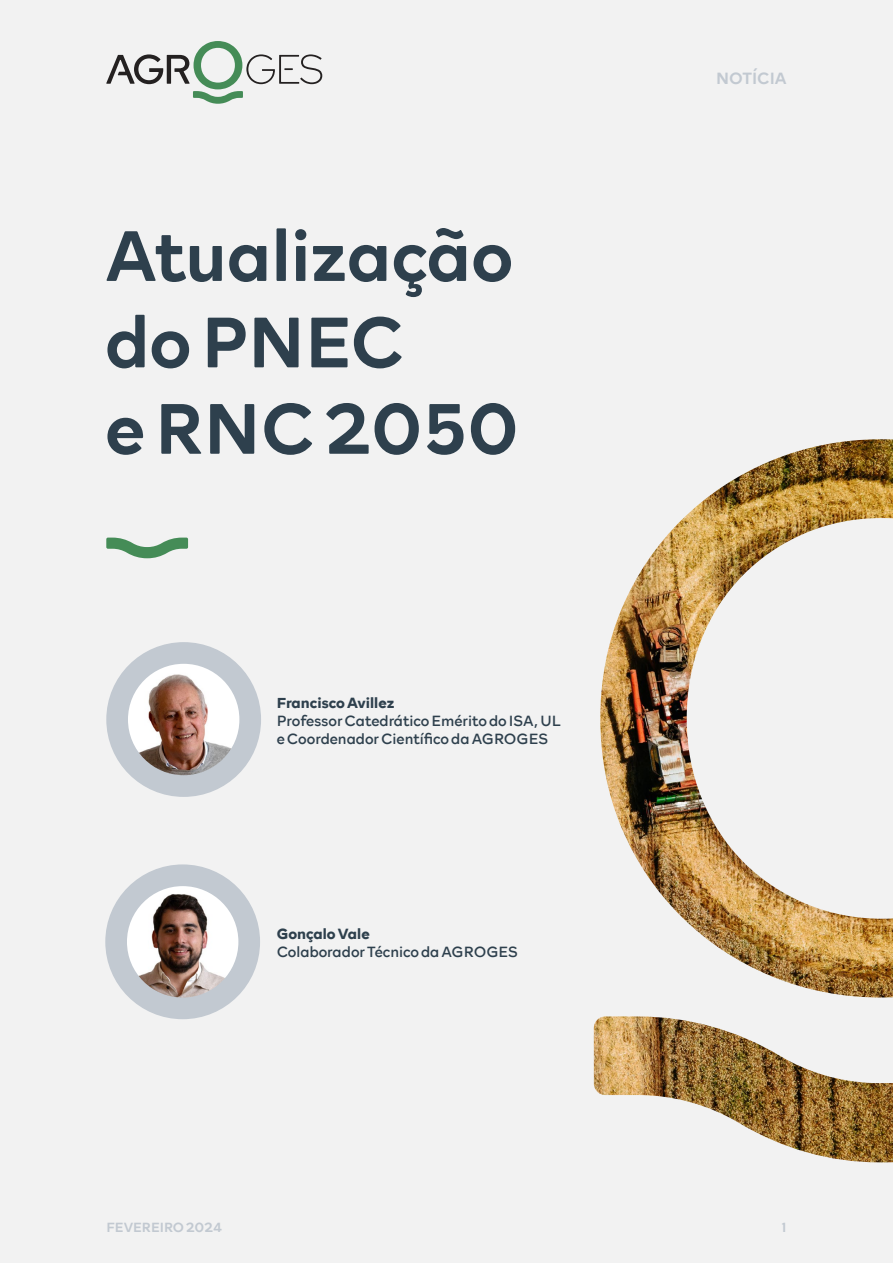
<style>
.page{position:relative;width:893px;height:1263px;background:#f2f2f2}
.page>*{position:absolute;margin:0;border:0;box-sizing:border-box;transform-origin:0 0}
.t1{font:500 72px/86.4px "Rockford Sans";color:#2e404d}
.t2{font:500 16.5px "Rockford Sans";color:#c2c9d1}
.t3{font:15px/18px "Rockford Sans";color:#2e404d}
.t4{font:700 15px "Rockford Sans";color:#2e404d}
.t5{font:500 13.5px "Rockford Sans";color:#c2c9d1}
</style>
<div class="page">
<svg style="left:106px;top:41px;width:216px;height:63px"></svg>
<svg style="left:106px;top:538px;width:82px;height:20px"></svg>
<img style="left:600px;top:439px;width:293px;height:558px">
<img style="left:594px;top:1016px;width:299px;height:146px">
<div style="left:106px;top:642px;width:155px;height:155px;background:#c2c9d1;border-radius:50%"></div>
<img style="left:128px;top:664px;width:111px;height:111px;border-radius:56px">
<div style="left:105px;top:864px;width:155px;height:155px;background:#c2c9d1;border-radius:50%"></div>
<img style="left:127px;top:886px;width:111px;height:111px;border-radius:56px">
<h1 class="t1" style="left:105px;top:208px;width:416px">Atualização do PNEC<br>e RNC 2050</h1>
<p class="t4" style="left:277px;top:691px;width:119px">Francisco Avillez</p>
<p class="t3" style="left:277px;top:710px;width:285px">Professor Catedrático Emérito do ISA, UL e Coordenador Científico da AGROGES</p>
<p class="t4" style="left:277px;top:922px;width:94px">Gonçalo Vale</p>
<p class="t3" style="left:277px;top:942px;width:243px">Colaborador Técnico da AGROGES</p>
<p class="t2" style="left:716px;top:66px;width:72px">NOTÍCIA</p>
<p class="t5" style="left:107px;top:1217px;width:117px">FEVEREIRO 2024</p>
<p class="t5" style="left:781px;top:1217px;width:7px">1</p>
</div>
